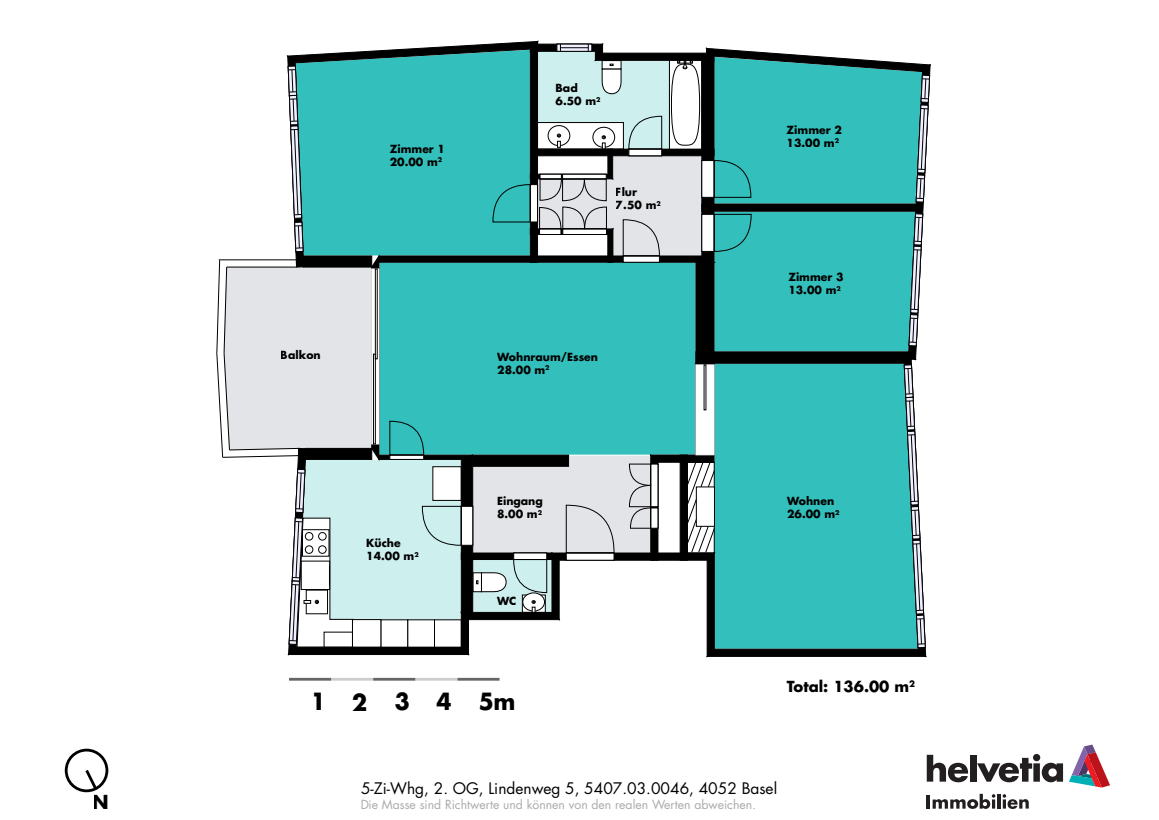
<style>
.page{position:relative;width:1159px;height:820px;background:#fff}
.page>*{position:absolute;margin:0;border:0;box-sizing:border-box;transform-origin:0 0}
.t1{font:700 23px "Futura";letter-spacing:1.215em;color:#000;scale:.96 1}
.t2{font:700 18.72px "Futura Std";color:#000}
.t3{font:15.48px "Futura Std";color:#000}
.t4{font:700 14.84px "Futura Std";color:#000}
.t5{font:12.2px "Futura Std";color:#aaa}
.t6{font:700 10.88px/13px "Futura Std";color:#000}
</style>
<div class="page">
<svg style="left:216px;top:41px;width:714px;height:615px"></svg>
<hr style="left:289px;top:677px;width:42px;height:3px;background:#000">
<hr style="left:331px;top:677px;width:42px;height:3px;background:#000">
<hr style="left:373px;top:677px;width:42px;height:3px;background:#000">
<hr style="left:415px;top:677px;width:42px;height:3px;background:#000">
<hr style="left:457px;top:677px;width:42px;height:3px;background:#000">
<svg style="left:926px;top:754px;width:42px;height:28px"></svg>
<div style="left:969px;top:754px;width:7px;height:27px;background:#231f20"></div>
<svg style="left:977px;top:744px;width:133px;height:43px"></svg>
<hr style="left:926px;top:794px;width:4px;height:14px;background:#231f20">
<svg style="left:932px;top:793px;width:63px;height:15px"></svg>
<hr style="left:997px;top:793px;width:3px;height:15px;background:#231f20">
<svg style="left:1002px;top:794px;width:26px;height:14px"></svg>
<div style="left:65px;top:748px;width:43px;height:43px;border:3px solid #000;border-radius:50%"></div>
<svg style="left:83px;top:770px;width:16px;height:21px"></svg>
<p class="t6" style="left:281px;top:348px;width:41px">Balkon</p>
<p class="t6" style="left:390px;top:142px;width:57px">Zimmer 1<br>20.00 m<sup>2</sup></p>
<p class="t6" style="left:555px;top:81px;width:46px">Bad<br>6.50 m<sup>2</sup></p>
<p class="t6" style="left:615px;top:185px;width:46px">Flur<br>7.50 m<sup>2</sup></p>
<p class="t6" style="left:497px;top:350px;width:102px">Wohnraum/Essen<br>28.00 m<sup>2</sup></p>
<p class="t6" style="left:786px;top:123px;width:57px">Zimmer 2<br>13.00 m<sup>2</sup></p>
<p class="t6" style="left:788px;top:270px;width:57px">Zimmer 3<br>13.00 m<sup>2</sup></p>
<p class="t6" style="left:366px;top:536px;width:54px">Küche<br>14.00 m<sup>2</sup></p>
<p class="t6" style="left:497px;top:494px;width:47px">Eingang<br>8.00 m<sup>2</sup></p>
<p class="t6" style="left:497px;top:593px;width:21px">WC</p>
<p class="t6" style="left:787px;top:494px;width:54px">Wohnen<br>26.00 m<sup>2</sup></p>
<h1 class="t1" style="left:310px;top:684px;width:215px">12345m</h1>
<h3 class="t4" style="left:786px;top:676px;width:130px">Total: 136.00 m<sup>2</sup></h3>
<h3 class="t3" style="left:361px;top:777px;width:417px">5-Zi-Whg, 2. OG, Lindenweg 5, 5407.03.0046, 4052 Basel</h3>
<h2 class="t2" style="left:93px;top:788px;width:18px">N</h2>
<p class="t5" style="left:360px;top:795px;width:397px">Die Masse sind Richtwerte und können von den realen Werten abweichen.</p>
</div>
